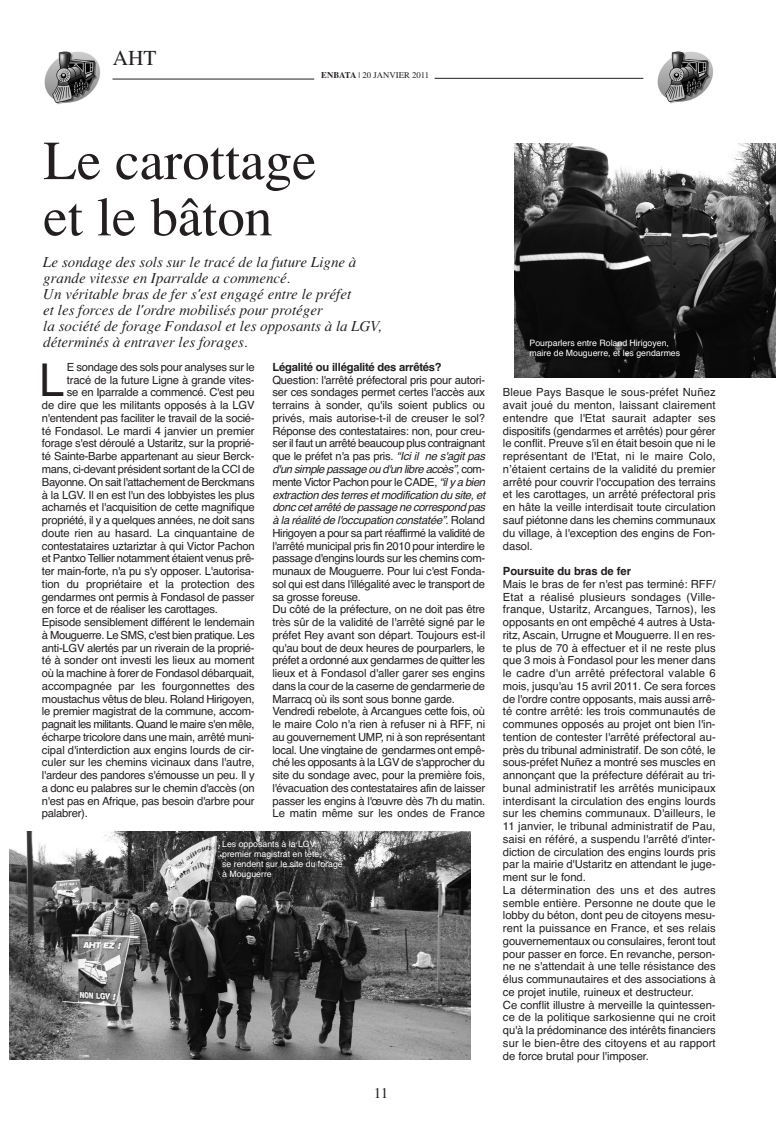
<style>
.page{position:relative;width:776px;height:1134px;background:#fff}
.page>*{position:absolute;margin:0;border:0;box-sizing:border-box;transform-origin:0 0}
.t1{font:55px/56.2px "Times";color:#231f20}
.t2{font:45.25px "Helvetica";color:#231f20}
.t3{font:21.25px "Times";color:#231f20}
.t4{font:italic 15px/16.1px "Times";color:#231f20}
.t5{font:15px "Times";color:#231f20}
.t6{font:11.25px/12.8px "Helvetica";letter-spacing:-.015em;color:#231f20}
.t7{font:11.25px "Helvetica";letter-spacing:-.035em;color:#231f20}
.t8{font:700 11.25px "Helvetica";letter-spacing:-.02em;color:#231f20}
.t9{font:11.25px "Helvetica";letter-spacing:-.04em;color:#231f20}
.t10{font:8.75px/10px "Helvetica";color:#fff}
.t11{font:8.75px "Times";color:#231f20}
.s1{font-weight:700}
.s2{font-style:italic}
</style>
<div class="page">
<hr style="left:112px;top:79px;width:202px;height:1px;background:#231f20">
<hr style="left:435px;top:78px;width:208px;height:1px;background:#231f20">
<img style="left:44px;top:51px;width:56px;height:53px">
<img style="left:657px;top:51px;width:56px;height:53px">
<img style="left:10px;top:832px;width:460px;height:228px">
<img style="left:514px;top:144px;width:262px;height:233px">
<h3 class="t3" style="left:113px;top:50px;width:45px">AHT</h3>
<p class="t11" style="left:321px;top:72px;width:110px"><span class="s1">ENBATA</span> | 20 JANVIER 2011</p>
<h1 class="t1" style="left:43px;top:138px;width:275px">Le carottage et le bâton</h1>
<p class="t4" style="left:43px;top:255px;width:340px">Le sondage des sols sur le tracé de la future Ligne à grande vitesse en Iparralde a commencé.<br>Un véritable bras de fer s'est engagé entre le préfet<br>et les forces de l'ordre mobilisés pour protéger<br>la société de forage Fondasol et les opposants à la LGV, déterminés à entraver les forages.</p>
<h2 class="t2" style="left:39px;top:364px;width:27px">L</h2>
<p class="t6" style="left:67px;top:362px;width:189px">E sondage des sols pour analyses sur le</p>
<p class="t6" style="left:67px;top:374px;width:189px">tracé de la future Ligne à grande vites-</p>
<p class="t6" style="left:67px;top:387px;width:189px">se en Iparralde a commencé. C'est peu</p>
<p class="t6" style="left:42px;top:400px;width:214px">de dire que les militants opposés à la LGV</p>
<p class="t6" style="left:42px;top:413px;width:214px">n'entendent pas faciliter le travail de la socié-</p>
<p class="t6" style="left:42px;top:425px;width:214px">té Fondasol. Le mardi 4 janvier un premier</p>
<p class="t6" style="left:42px;top:438px;width:214px">forage s'est déroulé a Ustaritz, sur la proprié-</p>
<p class="t6" style="left:42px;top:451px;width:214px">té Sainte-Barbe appartenant au sieur Berck-</p>
<p class="t6" style="left:42px;top:464px;width:214px">mans, ci-devant président sortant de la CCI de</p>
<p class="t7" style="left:42px;top:478px;width:214px">Bayonne. On sait l'attachement de Berckmans</p>
<p class="t6" style="left:42px;top:489px;width:214px">à la LGV. Il en est l'un des lobbyistes les plus</p>
<p class="t6" style="left:42px;top:502px;width:214px">acharnés et l'acquisition de cette magnifique</p>
<p class="t6" style="left:42px;top:515px;width:214px">propriété, il y a quelques années, ne doit sans</p>
<p class="t6" style="left:42px;top:527px;width:214px">doute rien au hasard. La cinquantaine de</p>
<p class="t6" style="left:42px;top:540px;width:214px">contestataires uztariztar à qui Victor Pachon</p>
<p class="t7" style="left:42px;top:554px;width:214px">et Pantxo Tellier notamment étaient venus prê-</p>
<p class="t6" style="left:42px;top:566px;width:214px">ter main-forte, n'a pu s'y opposer. L'autorisa-</p>
<p class="t6" style="left:42px;top:578px;width:214px">tion du propriétaire et la protection des</p>
<p class="t6" style="left:42px;top:591px;width:214px">gendarmes ont permis à Fondasol de passer</p>
<p class="t6" style="left:42px;top:604px;width:177px">en force et de réaliser les carottages.</p>
<p class="t6" style="left:42px;top:617px;width:214px">Episode sensiblement différent le lendemain</p>
<p class="t6" style="left:42px;top:629px;width:214px">à Mouguerre. Le SMS, c'est bien pratique. Les</p>
<p class="t6" style="left:42px;top:642px;width:214px">anti-LGV alertés par un riverain de la proprié-</p>
<p class="t6" style="left:42px;top:655px;width:214px">té à sonder ont investi les lieux au moment</p>
<p class="t6" style="left:42px;top:668px;width:214px">où la machine à forer de Fondasol débarquait,</p>
<p class="t6" style="left:42px;top:680px;width:214px">accompagnée par les fourgonnettes des</p>
<p class="t6" style="left:42px;top:693px;width:214px">moustachus vêtus de bleu. Roland Hirigoyen,</p>
<p class="t6" style="left:42px;top:706px;width:214px">le premier magistrat de la commune, accom-</p>
<p class="t9" style="left:42px;top:720px;width:214px">pagnait les militants. Quand le maire s'en mêle,</p>
<p class="t6" style="left:42px;top:731px;width:214px">écharpe tricolore dans une main, arrêté muni-</p>
<p class="t6" style="left:42px;top:744px;width:214px">cipal d'interdiction aux engins lourds de cir-</p>
<p class="t6" style="left:42px;top:757px;width:214px">culer sur les chemins vicinaux dans l'autre,</p>
<p class="t6" style="left:42px;top:770px;width:214px">l'ardeur des pandores s'émousse un peu. Il y</p>
<p class="t6" style="left:42px;top:782px;width:214px">a donc eu palabres sur le chemin d'accès (on</p>
<p class="t6" style="left:42px;top:795px;width:214px">n'est pas en Afrique, pas besoin d'arbre pour</p>
<p class="t6" style="left:42px;top:808px;width:47px">palabrer).</p>
<p class="t8" style="left:272px;top:363px;width:171px">Légalité ou illégalité des arrêtés?</p>
<p class="t6" style="left:272px;top:374px;width:216px">Question: l'arrêté préfectoral pris pour autori&shy;ser ces sondages permet certes l'accès aux terrains à sonder, qu'ils soient publics ou privés, mais autorise-t-il de creuser le sol?<br>Réponse des contestataires: non, pour creu&shy;ser il faut un arrêté beaucoup plus contraignant que le préfet n'a pas pris. <span class="s2">“Ici il ne s'agit pas d'un simple passage ou d'un libre accès”</span>, c o m - mente Victor Pachon pour le CADE, <span class="s2">“ily a bien extraction des terres etmodification du site,et donc cetarrêté de passage ne correspond pas à la réalité de l'occupation constatée”</span>. R o l a n d Hirigoyen a pour sa part réaffirmé la validité de l'arrêté municipal pris fin 2010 pour interdire le passage d'engins lourds sur les chemins com&shy;munaux de Mouguerre. Pour lui c'est Fonda&shy;sol qui est dans l'illégalité avec le transport de sa grosse foreuse.<br>Du côté de la préfecture, on ne doit pas être très sûr de la validité de l'arrêté signé par le préfet Rey avant son départ. Toujours est-il qu'au bout de deux heures de pourparlers, le préfet a ordonné aux gendarmes de quitter les lieux et à Fondasol d'aller garer ses engins dans la cour de la caserne de gendarmerie de Marracq où ils sont sous bonne garde.<br>Vendredi rebelote, à Arcangues cette fois, où le maire Colo n'a rien à refuser ni à RFF, ni au gouvernement UMP, ni à son représentant local. Une vingtaine de gendarmes ont empê&shy;ché les opposants à la LGV de s'approcher du site du sondage avec, pour la première fois, l'évacuation des contestataires afin de laisser passer les engins à l'œuvre dès 7h du matin.<br>Le matin même sur les ondes de France</p>
<p class="t10" style="left:222px;top:839px;width:122px">Les opposants à la LGV, premier magistrat en tête,<br>se rendent sur le site du forage à Mouguerre</p>
<h3 class="t5" style="left:374px;top:1087px;width:16px">11</h3>
<p class="t10" style="left:529px;top:339px;width:152px">Pourparlers entre Roland Hirigoyen, maire de Mouguerre, et les gendarmes</p>
<p class="t6" style="left:503px;top:387px;width:214px;text-align:justify">Bleue Pays Basque le sous-préfet Nuñez avait joué du menton, laissant clairement entendre que l'Etat saurait adapter ses dispositifs (gendarmes et arrêtés) pour gérer le conflit. Preuve s'il en était besoin que ni le représentant de l'Etat, ni le maire Colo, n’étaient certains de la validité du premier arrêté pour couvrir l'occupation des terrains et les carottages, un arrêté préfectoral pris en hâte la veille interdisait toute circulation sauf piétonne dans les chemins communaux du village, à l'exception des engins de Fon&shy;dasol.</p>
<p class="t8" style="left:503px;top:567px;width:130px">Poursuite du bras de fer</p>
<p class="t6" style="left:503px;top:578px;width:214px">Mais le bras de fer n'est pas terminé: RFF/ Etat a réalisé plusieurs sondages (Ville&shy;franque, Ustaritz, Arcangues, Tarnos), les opposants en ont empêché 4 autres à Usta&shy;ritz, Ascain, Urrugne et Mouguerre. Il en res&shy;te plus de 70 à effectuer et il ne reste plus que 3 mois à Fondasol pour les mener dans le cadre d'un arrêté préfectoral valable 6 mois, jusqu'au 15 avril 2011. Ce sera forces de l'ordre contre opposants, mais aussi arrê&shy;té contre arrêté: les trois communautés de communes opposés au projet ont bien l'in&shy;tention de contester l'arrêté préfectoral au&shy;près du tribunal administratif. De son côté, le sous-préfet Nuñez a montré ses muscles en annonçant que la préfecture déférait au tri&shy;bunal administratif les arrêtés municipaux interdisant la circulation des engins lourds sur les chemins communaux. D'ailleurs, le 11 janvier, le tribunal administratif de Pau, saisi en référé, a suspendu l'arrêté d'inter&shy;diction de circulation des engins lourds pris par la mairie d'Ustaritz en attendant le juge&shy;ment sur le fond.<br>La détermination des uns et des autres semble entière. Personne ne doute que le lobby du béton, dont peu de citoyens mesu&shy;rent la puissance en France, et ses relais gouvernementaux ou consulaires, feront tout pour passer en force. En revanche, person&shy;ne ne s'attendait à une telle résistance des élus communautaires et des associations à ce projet inutile, ruineux et destructeur.<br>Ce conflit illustre à merveille la quintessen&shy;ce de la politique sarkosienne qui ne croit qu'à la prédominance des intérêts financiers sur le bien-être des citoyens et au rapport de force brutal pour l'imposer.</p>
</div>
